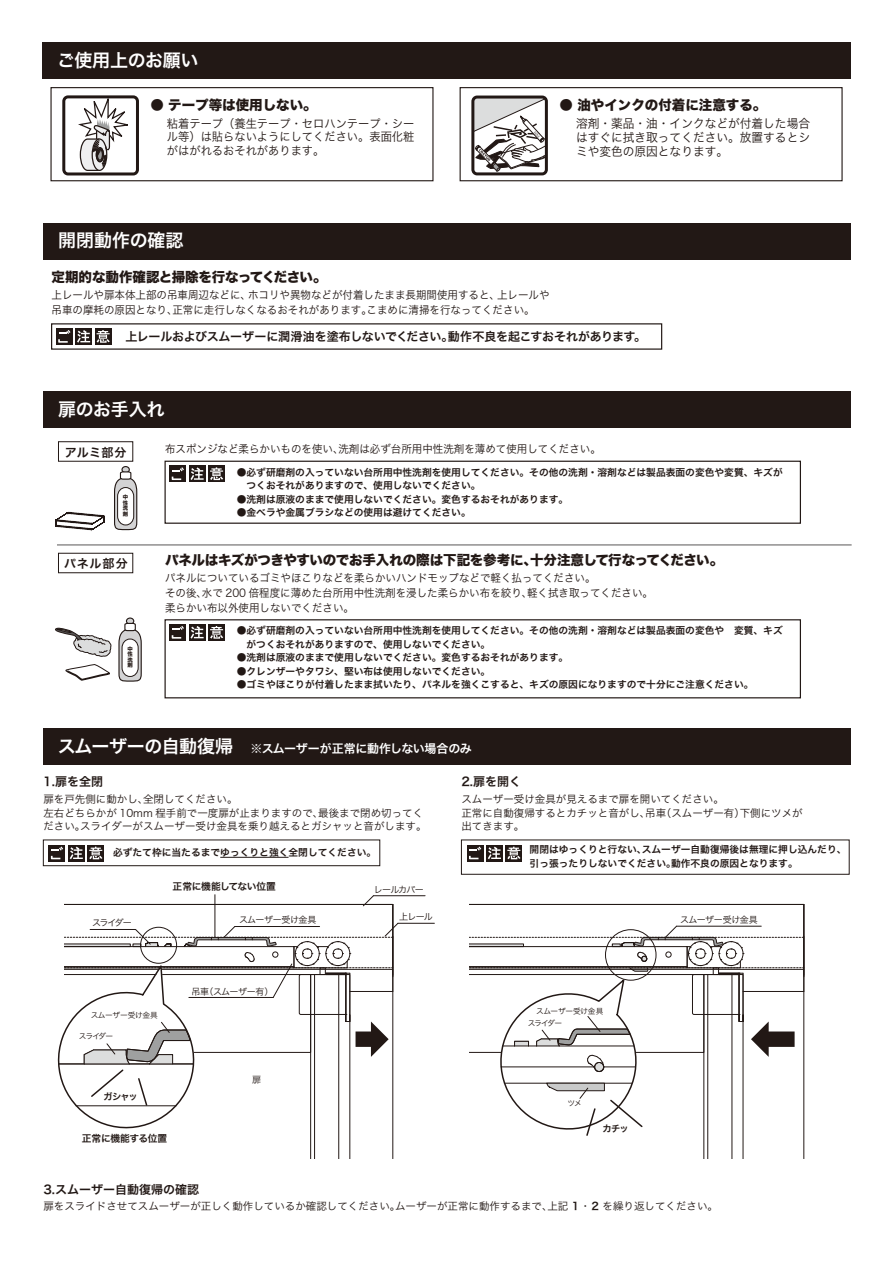
<style>
.page{position:relative;width:893px;height:1263px;background:#fff}
.page>*{position:absolute;margin:0;border:0;box-sizing:border-box;transform-origin:0 0}
.t1{font:18px "Hira Kaku Pro N W6";letter-spacing:-.015em;color:#fff}
.t2{font:13.5px "Hira Kaku Std N W8";letter-spacing:-.005em;color:#221815}
.t3{font:12.3px/14.1px "Hira Kaku Pro W3";color:#221815;text-align:justify;scale:.96 1}
.t4{font:12px "Hira Kaku Pro W6";letter-spacing:-.01em;color:#221815}
.t5{font:12px "Hira Kaku Pro N W6";letter-spacing:-.02em;color:#fff}
.t6{font:12px "Hira Kaku Pro N W6";color:#221815}
.t7{font:11.7px/13.5px "Hira Kaku Pro W3";color:#221815;text-align:justify;scale:.96 1}
.t8{font:10.95px/15px "Hira Kaku Pro W3";color:#221815;scale:.96 1}
.t9{font:10.5px/13.5px "Hira Kaku Pro W3";color:#221815}
.t10{font:9.75px/13.5px "Hira Kaku Pro W6";color:#221815}
.t11{font:9.75px "Hira Kaku Pro W6";letter-spacing:-.03em;color:#221815}
.t12{font:9.3px "Hira Kaku Pro W6";letter-spacing:-.09em;color:#221815}
.t13{font:9px "Hira Kaku Pro W3";letter-spacing:-.045em;color:#221815}
.t14{font:9px "Hira Kaku Pro W3";letter-spacing:-.075em;color:#221815}
.t15{font:7.65px/11.7px "Hira Kaku Pro W3";letter-spacing:-.07em;color:#221815}
.t16{font:7.65px "Hira Kaku Pro W3";letter-spacing:-.035em;color:#221815}
.t17{font:5.4px/5.4px "Hira Kaku Std N W8";color:#221815;text-align:justify}
.s1{font-size:18px}
.s2{font-family:"Hira Kaku Pro W6"}
</style>
<div class="page">
<div style="left:50px;top:87px;width:383px;height:94px;border:1px solid #221815"></div>
<div style="left:62px;top:95px;width:77px;height:80px;border:3px solid #221815;border-radius:4px"></div>
<svg style="left:76px;top:95px;width:59px;height:77px"></svg>
<div style="left:460px;top:87px;width:383px;height:94px;border:1px solid #221815"></div>
<div style="left:471px;top:96px;width:77px;height:79px;border:3px solid #221815;border-radius:4px"></div>
<div style="left:43px;top:43px;width:807px;height:36px;background:#221815"></div>
<div style="left:43px;top:223px;width:807px;height:37px;background:#221815"></div>
<div style="left:43px;top:392px;width:807px;height:36px;background:#221815"></div>
<div style="left:43px;top:728px;width:807px;height:37px;background:#221815"></div>
<div style="left:461px;top:839px;width:389px;height:36px;border:1px solid #221815"></div>
<svg style="left:467px;top:845px;width:16px;height:16px"></svg>
<div style="left:486px;top:845px;width:17px;height:16px;background:#221815"></div>
<svg style="left:506px;top:845px;width:16px;height:16px"></svg>
<svg style="left:488px;top:847px;width:13px;height:12px"></svg>
<svg style="left:469px;top:846px;width:12px;height:13px"></svg>
<svg style="left:507px;top:847px;width:13px;height:12px"></svg>
<div style="left:43px;top:839px;width:337px;height:27px;border:1px solid #221815"></div>
<svg style="left:49px;top:845px;width:16px;height:16px"></svg>
<div style="left:68px;top:845px;width:17px;height:16px;background:#221815"></div>
<svg style="left:87px;top:845px;width:17px;height:16px"></svg>
<svg style="left:70px;top:847px;width:13px;height:12px"></svg>
<svg style="left:51px;top:846px;width:12px;height:13px"></svg>
<svg style="left:89px;top:847px;width:13px;height:12px"></svg>
<hr style="left:220px;top:857px;width:69px;height:1px;background:#221815">
<div style="left:122px;top:467px;width:7px;height:6px;background:#d3d3d4;border-radius:50%"></div>
<div style="left:121px;top:466px;width:9px;height:7px;border:1px solid #221815;border-radius:50%"></div>
<svg style="left:55px;top:471px;width:83px;height:60px"></svg>
<svg style="left:55px;top:627px;width:57px;height:30px"></svg>
<div style="left:126px;top:618px;width:8px;height:6px;background:#d3d3d4;border-radius:50%"></div>
<div style="left:126px;top:617px;width:8px;height:8px;border:1px solid #221815;border-radius:50%"></div>
<svg style="left:118px;top:622px;width:24px;height:60px"></svg>
<svg style="left:65px;top:664px;width:45px;height:17px"></svg>
<div style="left:58px;top:441px;width:75px;height:21px;border:1px solid #221815"></div>
<div style="left:58px;top:553px;width:75px;height:20px;border:1px solid #221815"></div>
<div style="left:169px;top:465px;width:17px;height:17px;background:#221815"></div>
<div style="left:189px;top:465px;width:17px;height:17px;background:#221815"></div>
<div style="left:208px;top:465px;width:17px;height:17px;background:#221815"></div>
<svg style="left:190px;top:467px;width:14px;height:13px"></svg>
<svg style="left:173px;top:467px;width:11px;height:4px"></svg>
<svg style="left:172px;top:477px;width:9px;height:3px"></svg>
<svg style="left:210px;top:467px;width:13px;height:13px"></svg>
<div style="left:164px;top:461px;width:637px;height:63px;border:1px solid #221815"></div>
<div style="left:169px;top:624px;width:17px;height:17px;background:#221815"></div>
<div style="left:189px;top:624px;width:17px;height:17px;background:#221815"></div>
<div style="left:208px;top:624px;width:17px;height:17px;background:#221815"></div>
<svg style="left:190px;top:626px;width:14px;height:13px"></svg>
<svg style="left:172px;top:626px;width:12px;height:13px"></svg>
<svg style="left:210px;top:626px;width:13px;height:13px"></svg>
<div style="left:164px;top:619px;width:637px;height:79px;border:1px solid #221815"></div>
<hr style="left:57px;top:545px;width:795px;height:1px;background:#595757">
<div style="left:56px;top:328px;width:17px;height:17px;background:#221815"></div>
<div style="left:75px;top:328px;width:17px;height:17px;background:#221815"></div>
<div style="left:95px;top:328px;width:16px;height:17px;background:#221815"></div>
<svg style="left:77px;top:330px;width:13px;height:13px"></svg>
<svg style="left:58px;top:330px;width:13px;height:13px"></svg>
<svg style="left:97px;top:330px;width:13px;height:13px"></svg>
<hr style="left:215px;top:894px;width:1px;height:45px;background:#221815">
<hr style="left:469px;top:904px;width:335px;height:1px;background:#221815">
<hr style="left:804px;top:904px;width:1px;height:255px;background:#221815">
<hr style="left:65px;top:904px;width:328px;height:1px;background:#221815">
<hr style="left:393px;top:904px;width:1px;height:255px;background:#221815">
<hr style="left:398px;top:923px;width:36px;height:1px;background:#221815">
<svg style="left:363px;top:895px;width:11px;height:11px"></svg>
<hr style="left:373px;top:895px;width:52px;height:1px;background:#221815">
<svg style="left:469px;top:926px;width:335px;height:233px"></svg>
<svg style="left:57px;top:923px;width:341px;height:236px"></svg>
<svg style="left:472px;top:96px;width:76px;height:76px"></svg>
<h1 class="t1" style="left:57px;top:44px;width:143px">ご使用上のお願い</h1>
<h2 class="t2" style="left:150px;top:97px;width:168px">● テープ等は使用しない。</h2>
<p class="t7" style="left:167px;top:116px;width:259px">粘着テープ（養生テープ・セロハンテープ・シール等）は貼らないようにしてください。表面化粧がはがれるおそれがあります。</p>
<h1 class="t1" style="left:58px;top:224px;width:127px">開閉動作の確認</h1>
<h2 class="t2" style="left:559px;top:97px;width:208px">● 油やインクの付着に注意する。</h2>
<p class="t3" style="left:576px;top:116px;width:245px">溶剤・薬品・油・インクなどが付着した場合はすぐに拭き取ってください。放置するとシミや変色の原因となります。</p>
<h2 class="t2" style="left:52px;top:270px;width:276px">定期的な動作確認と掃除を行なってください。</h2>
<p class="t8" style="left:52px;top:287px;width:520px">上レールや扉本体上部の吊車周辺などに、ホコリや異物などが付着したまま長期間使用すると、上レールや吊車の摩耗の原因となり、正常に走行しなくなるおそれがあります。こまめに清掃を行なってください。</p>
<p class="t4" style="left:125px;top:325px;width:522px">上レールおよびスムーザーに潤滑油を塗布しないでください。動作不良を起こすおそれがあります。</p>
<h1 class="t1" style="left:58px;top:393px;width:108px">扉のお手入れ</h1>
<p class="t4" style="left:65px;top:442px;width:63px">アルミ部分</p>
<p class="t17" style="left:123px;top:495px;width:7px">中性洗剤</p>
<p class="t4" style="left:64px;top:553px;width:65px">パネル部分</p>
<p class="t17" style="left:127px;top:646px;width:7px">中性洗剤</p>
<p class="t8" style="left:165px;top:441px;width:455px">布スポンジなど柔らかいものを使い、洗剤は必ず台所用中性洗剤を薄めて使用してください。</p>
<p class="t10" style="left:246px;top:465px;width:538px;text-indent:-10px">●必ず研磨剤の入っていない台所用中性洗剤を使用してください。その他の洗剤・溶剤などは製品表面の変色や変質、キズがつくおそれがありますので、使用しないでください。</p>
<p class="t10" style="left:237px;top:492px;width:333px">●洗剤は原液のままで使用しないでください。変色するおそれがあります。</p>
<p class="t10" style="left:237px;top:505px;width:236px">●金ベラや金属ブラシなどの使用は避けてください。</p>
<h2 class="t2" style="left:165px;top:553px;width:560px">パネルはキズがつきやすいのでお手入れの際は下記を参考に、十分注意して行なってください。</h2>
<p class="t8" style="left:165px;top:569px;width:510px">パネルについているゴミやほこりなどを柔らかいハンドモップなどで軽く払ってください。<br>その後、水で 200 倍程度に薄めた台所用中性洗剤を浸した柔らかい布を絞り、軽く拭き取ってください。柔らかい布以外使用しないでください。</p>
<p class="t10" style="left:246px;top:623px;width:538px;text-indent:-10px">●必ず研磨剤の入っていない台所用中性洗剤を使用してください。その他の洗剤・溶剤などは製品表面の変色や　変質、キズがつくおそれがありますので、使用しないでください。</p>
<p class="t10" style="left:237px;top:650px;width:333px">●洗剤は原液のままで使用しないでください。変色するおそれがあります。</p>
<p class="t10" style="left:237px;top:664px;width:255px">●クレンザーやタワシ、堅い布は使用しないでください。</p>
<p class="t10" style="left:237px;top:677px;width:518px">●ゴミやほこりが付着したまま拭いたり、パネルを強くこすると、キズの原因になりますので十分にご注意ください。</p>
<p class="t5" style="left:58px;top:737px;width:416px"><span class="s1">スムーザーの自動復帰　</span>※スムーザーが正常に動作しない場合のみ</p>
<p class="t6" style="left:43px;top:770px;width:61px">1.扉を全閉</p>
<p class="t9" style="left:43px;top:792px;width:385px">扉を戸先側に動かし、全閉してください。<br>左右どちらかが 10mm 程手前で一度扉が止まりますので、最後まで閉め切ってください。スライダーがスムーザー受け金具を乗り越えるとガシャッと音がします。</p>
<p class="t6" style="left:461px;top:770px;width:61px">2.扉を開く</p>
<p class="t9" style="left:461px;top:792px;width:343px">スムーザー受け金具が見えるまで扉を開いてください。<br>正常に自動復帰するとカチッと音がし、吊車（スムーザー有）下側にツメが出てきます。</p>
<p class="t10" style="left:113px;top:845px;width:265px">必ずたて枠に当たるまでゆっくりと強く全閉してください。</p>
<p class="t14" style="left:92px;top:915px;width:41px">スライダー</p>
<p class="t11" style="left:173px;top:878px;width:105px">正常に機能してない位置</p>
<p class="t13" style="left:239px;top:912px;width:79px">スムーザー受け金具</p>
<p class="t13" style="left:192px;top:983px;width:83px">吊車（スムーザー有）</p>
<p class="t14" style="left:374px;top:882px;width:52px">レールカバー</p>
<p class="t14" style="left:399px;top:909px;width:35px">上レール</p>
<p class="t10" style="left:530px;top:842px;width:318px">開閉はゆっくりと行ない、スムーザー自動復帰後は無理に押し込んだり、引っ張ったりしないでください。動作不良の原因となります。</p>
<p class="t13" style="left:680px;top:912px;width:79px">スムーザー受け金具</p>
<p class="t16" style="left:91px;top:1008px;width:69px">スムーザー受け金具</p>
<p class="t15" style="left:528px;top:1005px;width:77px;text-indent:9px">スムーザー受け金具スライダー</p>
<p class="t15" style="left:79px;top:1030px;width:36px">スライダー</p>
<p class="t12" style="left:104px;top:1088px;width:36px">ガシャッ</p>
<p class="t11" style="left:82px;top:1129px;width:87px">正常に機能する位置</p>
<p class="t14" style="left:252px;top:1071px;width:10px">扉</p>
<p class="t15" style="left:567px;top:1097px;width:16px">ツメ</p>
<p class="t12" style="left:602px;top:1120px;width:28px">カチッ</p>
<p class="t6" style="left:43px;top:1178px;width:157px">3.スムーザー自動復帰の確認</p>
<p class="t9" style="left:43px;top:1198px;width:676px">扉をスライドさせてスムーザーが正しく動作しているか確認してください。ムーザーが正常に動作するまで、上記 <span class="s2">1</span> ・ <span class="s2">2</span> を繰り返してください。</p>
</div>
